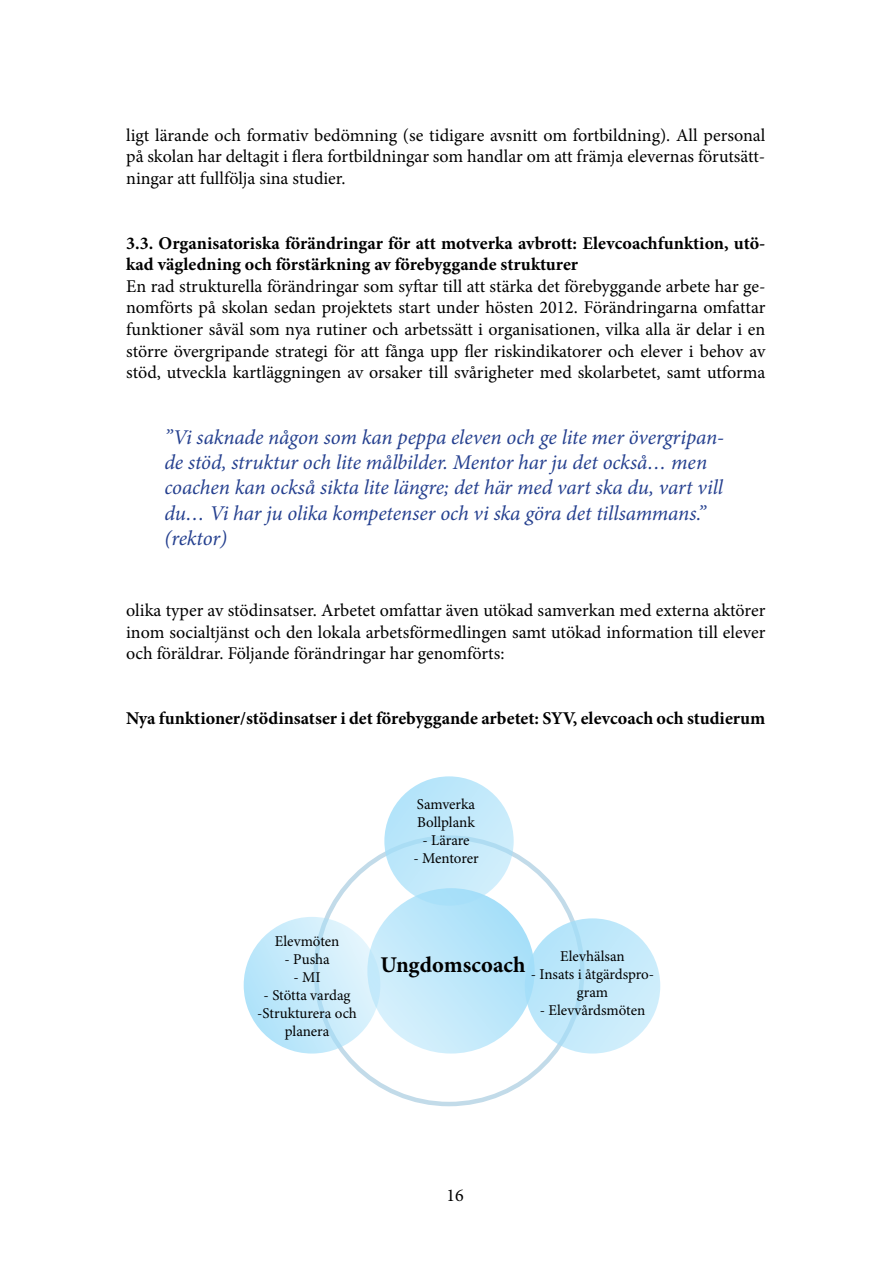
<style>
.page{position:relative;width:893px;height:1263px;background:#fff}
.page>*{position:absolute;margin:0;border:0;box-sizing:border-box;transform-origin:0 0}
.t1{font:700 22.5px "Minion Pro";color:#000}
.t2{font:italic 21px/25.2px "Minion Pro";letter-spacing:-.005em;color:#25408f}
.t3{font:18px/21.6px "Minion Pro";color:#000;text-align:justify}
.t4{font:700 18px/21.6px "Minion Pro";color:#000}
.t5{font:15px/18px "Minion Pro";letter-spacing:-.005em;color:#000;text-align:center}
</style>
<div class="page">
<svg style="left:367px;top:888px;width:168px;height:165px;background:#bee7fa"></svg>
<svg style="left:244px;top:918px;width:136px;height:135px;background:#c7eafa"></svg>
<svg style="left:525px;top:918px;width:135px;height:135px;background:#c0e8fa"></svg>
<svg style="left:384px;top:776px;width:130px;height:130px;background:#bfe7fa"></svg>
<p class="t3" style="left:126px;top:124px;width:641px">ligt lärande och formativ bedömning (se tidigare avsnitt om fortbildning). All personal på skolan har deltagit i flera fortbildningar som handlar om att främja elevernas förutsätt&shy;ningar att fullfölja sina studier.</p>
<p class="t4" style="left:126px;top:232px;width:641px">3.3. Organisatoriska förändringar för att motverka avbrott: Elevcoachfunktion, utö&shy;kad vägledning och förstärkning av förebyggande strukturer</p>
<p class="t3" style="left:126px;top:275px;width:641px">En rad strukturella förändringar som syftar till att stärka det förebyggande arbete har ge&shy;nomförts på skolan sedan projektets start under hösten 2012. Förändringarna omfattar funktioner såväl som nya rutiner och arbetssätt i organisationen, vilka alla är delar i en större övergripande strategi för att fånga upp fler riskindikatorer och elever i behov av stöd, utveckla kartläggningen av orsaker till svårigheter med skolarbetet, samt utforma</p>
<p class="t2" style="left:164px;top:425px;width:561px">”Vi saknade någon som kan peppa eleven och ge lite mer övergripan&shy;de stöd, struktur och lite målbilder. Mentor har ju det också… men coachen kan också sikta lite längre; det här med vart ska du, vart vill du… Vi har ju olika kompetenser och vi ska göra det tillsammans.” (rektor)</p>
<p class="t3" style="left:126px;top:599px;width:641px">olika typer av stödinsatser. Arbetet omfattar även utökad samverkan med externa aktörer inom socialtjänst och den lokala arbetsförmedlingen samt utökad information till elever och föräldrar. Följande förändringar har genomförts:</p>
<p class="t4" style="left:126px;top:707px;width:641px">Nya funktioner/stödinsatser i det förebyggande arbetet: SYV, elevcoach och studierum</p>
<p class="t5" style="left:417px;top:795px;width:60px;text-align:left">Samverka<br>Bollplank</p>
<p class="t5" style="left:422px;top:831px;width:49px">- Lärare</p>
<p class="t5" style="left:413px;top:849px;width:67px">- Mentorer</p>
<p class="t5" style="left:275px;top:932px;width:66px">Elevmöten</p>
<p class="t5" style="left:285px;top:950px;width:47px">- Pusha</p>
<p class="t5" style="left:293px;top:968px;width:29px">- MI</p>
<p class="t5" style="left:257px;top:986px;width:101px">- Stötta vardag -Strukturera och planera</p>
<p class="t5" style="left:560px;top:947px;width:66px">Elevhälsan</p>
<p class="t5" style="left:531px;top:965px;width:125px">- Insats i åtgärdspro&shy;gram</p>
<p class="t5" style="left:540px;top:1001px;width:107px">- Elevvårdsmöten</p>
<p class="t1" style="left:380px;top:949px;width:147px">Ungdomscoach</p>
<p class="t3" style="left:446px;top:1184px;width:19px">16</p>
</div>
